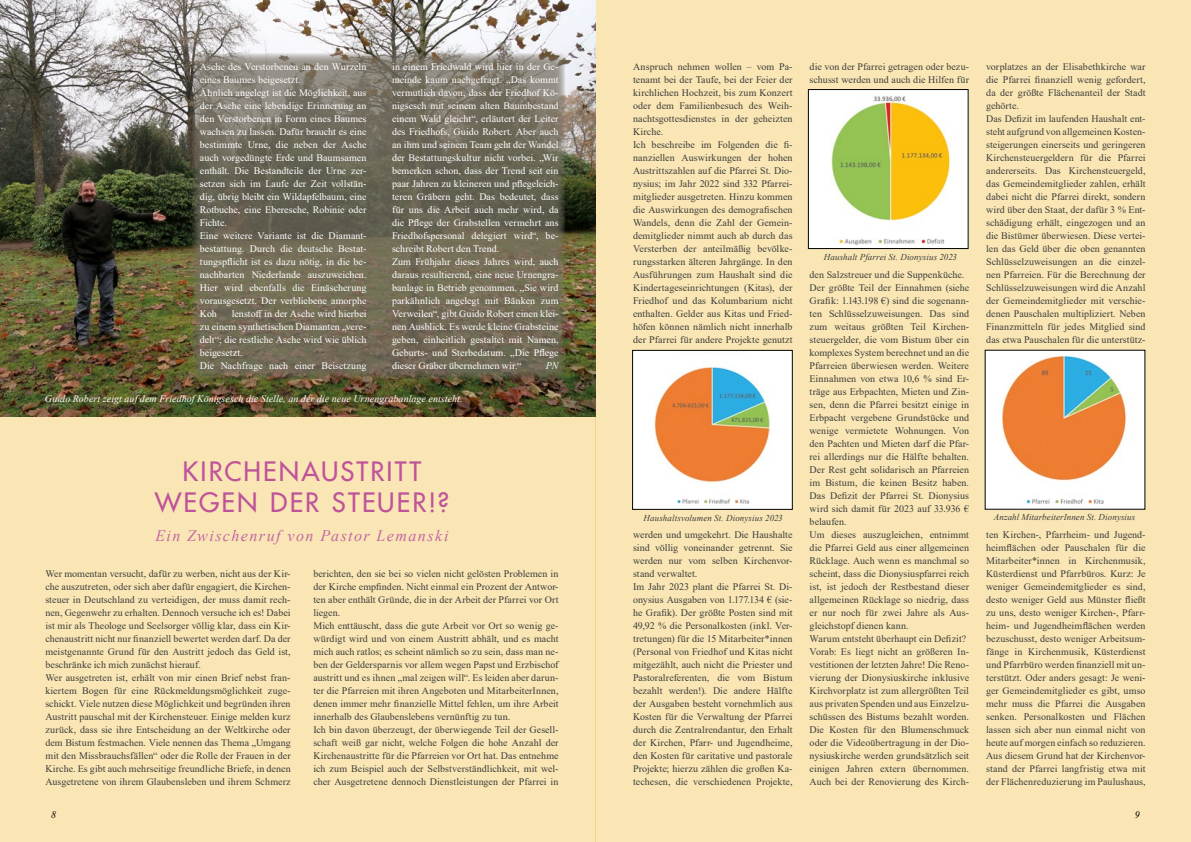
<style>
.page{position:relative;width:1191px;height:842px;background:#fff}
.page>*{position:absolute;margin:0;border:0;box-sizing:border-box;transform-origin:0 0}
.t1{font:500 26px/31.2px "Futura Std";letter-spacing:.08em;color:#bf539a;text-align:center}
.t2{font:italic 16px "Times New Roman";letter-spacing:.09em;color:#c467a5}
.t3{font:10px/13px "Times New Roman";letter-spacing:.005em;color:#3c3c3b}
.t4{font:10px/13px "Times New Roman";color:#fff}
.t5{font:italic 10px "Times New Roman";letter-spacing:.005em;color:#fff}
.t6{font:italic 10px "Times New Roman";color:#000}
.t7{font:italic 9px "Times New Roman";letter-spacing:.01em;color:#3c3c3b}
</style>
<div class="page">
<div style="left:0;top:417px;width:595px;height:425px;background:#f9e6b4"></div>
<div style="left:595px;top:0;width:596px;height:842px;background:#f9e6b4"></div>
<img style="left:0;top:0;width:595px;height:417px">
<svg style="left:193px;top:53px;width:372px;height:326px;background:#726c5b"></svg>
<img style="left:810px;top:91px;width:156px;height:156px">
<div style="left:808px;top:89px;width:160px;height:160px;border:1px solid #000"></div>
<img style="left:987px;top:352px;width:156px;height:155px">
<img style="left:634px;top:352px;width:156px;height:156px">
<div style="left:632px;top:350px;width:160px;height:160px;border:1px solid #000"></div>
<p class="t4" style="left:200px;top:60px;width:168px">Asche des Verstorbenen an den Wurzeln eines Baumes beigesetzt.<br>Ähnlich angelegt ist die Möglichkeit, aus der Asche eine lebendige Erinnerung an den Verstorbenen in Form eines Baumes wachsen zu lassen. Dafür braucht es eine bestimmte Urne, die neben der Asche auch vorgedüngte Erde und Baumsamen enthält. Die Bestandteile der Urne zer&shy;setzen sich im Laufe der Zeit vollstän&shy;dig, übrig bleibt ein Wildapfelbaum, eine Rotbuche, eine Eberesche, Robinie oder Fichte.<br>Eine weitere Variante ist die Diamant&shy;bestattung. Durch die deutsche Bestat&shy;tungspflicht ist es dazu nötig, in die be&shy;nachbarten Niederlande auszuweichen.<br>Hier wird ebenfalls die Einäscherung vorausgesetzt. Der verbliebene amorphe Koh</p>
<p class="t4" style="left:200px;top:307px;width:168px;text-indent:32px">lenstoff in der Asche wird hierbei zu einem synthetischen Diamanten „vere&shy;delt“; die restliche Asche wird wie üblich beigesetzt.<br>Die Nachfrage nach einer Beisetzung</p>
<p class="t4" style="left:392px;top:60px;width:168px">in einem Friedwald wird hier in der Ge&shy;meinde kaum nachgefragt. „Das kommt vermutlich davon, dass der Friedhof Kö&shy;nigsesch mit seinem alten Baumbestand einem Wald gleicht“, erläutert der Leiter des Friedhofs, Guido Robert. Aber auch an ihm und seinem Team geht der Wandel der Bestattungskultur nicht vorbei. „Wir bemerken schon, dass der Trend seit ein paar Jahren zu kleineren und pflegeleich&shy;teren Gräbern geht. Das bedeutet, dass für uns die Arbeit auch mehr wird, da die Pflege der Grabstellen vermehrt ans Friedhofspersonal delegiert wird“, be&shy;schreibt Robert den Trend.<br>Zum Frühjahr dieses Jahres wird, auch daraus resultierend, eine neue Urnengra&shy;banlage in Betrieb genommen. „Sie wird parkähnlich angelegt mit Bänken zum Verweilen“, gibt Guido Robert einen klei&shy;nen Ausblick. Es werde kleine Grabsteine geben, einheitlich gestaltet mit Namen, Geburts- und Sterbedatum. „Die Pflege dieser Gräber übernehmen wir.“</p>
<p class="t5" style="left:546px;top:358px;width:14px">PN</p>
<p class="t5" style="left:45px;top:392px;width:419px">Guido Robert zeigt auf dem Friedhof Königsesch die Stelle, an der die neue Urnengrabanlage entsteht.</p>
<h1 class="t1" style="left:155px;top:456px;width:296px">KIRCHENAUSTRITT<br>WEGEN DER STEUER!?</h1>
<h2 class="t2" style="left:155px;top:525px;width:294px">Ein Zwischenruf von Pastor Lemanski</h2>
<p class="t3" style="left:45px;top:567px;width:247px">Wer momentan versucht, dafür zu werben, nicht aus der Kir&shy;che auszutreten, oder sich aber dafür engagiert, die Kirchen&shy;steuer in Deutschland zu verteidigen, der muss damit rech&shy;nen, Gegenwehr zu erhalten. Dennoch versuche ich es! Dabei ist mir als Theologe und Seelsorger völlig klar, dass ein Kir&shy;chenaustritt nicht nur finanziell bewertet werden darf. Da der meistgenannte Grund für den Austritt jedoch das Geld ist, beschränke ich mich zunächst hierauf.<br>Wer ausgetreten ist, erhält von mir einen Brief nebst fran&shy;kiertem Bogen für eine Rückmeldungsmöglichkeit zuge&shy;schickt. Viele nutzen diese Möglichkeit und begründen ihren Austritt pauschal mit der Kirchensteuer. Einige melden kurz zurück, dass sie ihre Entscheidung an der Weltkirche oder dem Bistum festmachen. Viele nennen das Thema „Umgang mit den Missbrauchsfällen“ oder die Rolle der Frauen in der Kirche. Es gibt auch mehrseitige freundliche Briefe, in denen Ausgetretene von ihrem Glaubensleben und ihrem Schmerz</p>
<p class="t3" style="left:313px;top:567px;width:247px">berichten, den sie bei so vielen nicht gelösten Problemen in der Kirche empfinden. Nicht einmal ein Prozent der Antwor&shy;ten aber enthält Gründe, die in der Arbeit der Pfarrei vor Ort liegen.<br>Mich enttäuscht, dass die gute Arbeit vor Ort so wenig ge&shy;würdigt wird und von einem Austritt abhält, und es macht mich auch ratlos; es scheint nämlich so zu sein, dass man ne&shy;ben der Geldersparnis vor allem wegen Papst und Erzbischof austritt und es ihnen „mal zeigen will“. Es leiden aber darun&shy;ter die Pfarreien mit ihren Angeboten und MitarbeiterInnen, denen immer mehr finanzielle Mittel fehlen, um ihre Arbeit innerhalb des Glaubenslebens vernünftig zu tun.<br>Ich bin davon überzeugt, der überwiegende Teil der Gesell&shy;schaft weiß gar nicht, welche Folgen die hohe Anzahl der Kirchenaustritte für die Pfarreien vor Ort hat. Das entnehme ich zum Beispiel auch der Selbstverständlichkeit, mit wel-</p>
<p class="t3" style="left:313px;top:775px;width:247px">cher Ausgetretene dennoch Dienstleistungen der Pfarrei in</p>
<p class="t3" style="left:986px;top:60px;width:161px">vorplatzes an der Elisabethkirche war die Pfarrei finanziell wenig gefordert, da der größte Flächenanteil der Stadt gehörte.<br>Das Defizit im laufenden Haushalt ent&shy;steht aufgrund von allgemeinen Kosten&shy;steigerungen einerseits und geringeren Kirchensteuergeldern für die Pfarrei andererseits. Das Kirchensteuergeld, das Gemeindemitglieder zahlen, erhält dabei nicht die Pfarrei direkt, sondern wird über den Staat, der dafür 3 % Ent&shy;schädigung erhält, eingezogen und an die Bistümer überwiesen. Diese vertei&shy;len das Geld über die oben genannten Schlüsselzuweisungen an die einzel&shy;nen Pfarreien. Für die Berechnung der Schlüsselzuweisungen wird die Anzahl der Gemeindemitglieder mit verschie&shy;denen Pauschalen multipliziert. Neben Finanzmitteln für jedes Mitglied sind das etwa Pauschalen für die unterstütz-</p>
<p class="t3" style="left:633px;top:60px;width:161px">Anspruch nehmen wollen – vom Pa&shy;tenamt bei der Taufe, bei der Feier der kirchlichen Hochzeit, bis zum Konzert oder dem Familienbesuch des Weih&shy;nachtsgottesdienstes in der geheizten Kirche.<br>Ich beschreibe im Folgenden die fi&shy;nanziellen Auswirkungen der hohen Austrittszahlen auf die Pfarrei St. Dio&shy;nysius; im Jahr 2022 sind 332 Pfarrei&shy;mitglieder ausgetreten. Hinzu kommen die Auswirkungen des demografischen Wandels, denn die Zahl der Gemein&shy;demitglieder nimmt auch ab durch das Versterben der anteilmäßig bevölke&shy;rungsstarken älteren Jahrgänge. In den Ausführungen zum Haushalt sind die Kindertageseinrichtungen (Kitas), der Friedhof und das Kolumbarium nicht enthalten. Gelder aus Kitas und Fried&shy;höfen können nämlich nicht innerhalb der Pfarrei für andere Projekte genutzt</p>
<p class="t3" style="left:809px;top:60px;width:161px">die von der Pfarrei getragen oder bezu&shy;schusst werden und auch die Hilfen für</p>
<p class="t7" style="left:824px;top:251px;width:135px">Haushalt Pfarrei St. Dionysius 2023</p>
<p class="t3" style="left:809px;top:268px;width:161px">den Salzstreuer und die Suppenküche.<br>Der größte Teil der Einnahmen (siehe Grafik: 1.143.198 €) sind die sogenann&shy;ten Schlüsselzuweisungen. Das sind zum weitaus größten Teil Kirchen&shy;steuergelder, die vom Bistum über ein komplexes System berechnet und an die Pfarreien überwiesen werden. Weitere Einnahmen von etwa 10,6 % sind Er&shy;träge aus Erbpachten, Mieten und Zin&shy;sen, denn die Pfarrei besitzt einige in Erbpacht vergebene Grundstücke und wenige vermietete Wohnungen. Von den Pachten und Mieten darf die Pfar&shy;rei allerdings nur die Hälfte behalten.<br>Der Rest geht solidarisch an Pfarreien im Bistum, die keinen Besitz haben.<br>Das Defizit der Pfarrei St. Dionysius wird sich damit für 2023 auf 33.936 € belaufen.<br>Um dieses auszugleichen, entnimmt die Pfarrei Geld aus einer allgemeinen Rücklage. Auch wenn es manchmal so scheint, dass die Dionysiuspfarrei reich ist, ist jedoch der Restbestand dieser allgemeinen Rücklage so niedrig, dass er nur noch für zwei Jahre als Aus&shy;gleichstopf dienen kann.<br>Warum entsteht überhaupt ein Defizit?<br>Vorab: Es liegt nicht an größeren In&shy;vestitionen der letzten Jahre! Die Reno&shy;vierung der Dionysiuskirche inklusive Kirchvorplatz ist zum allergrößten Teil aus privaten Spenden und aus Einzelzu&shy;schüssen des Bistums bezahlt worden.<br>Die Kosten für den Blumenschmuck oder die Videoübertragung in der Dio&shy;nysiuskirche werden grundsätzlich seit einigen Jahren extern übernommen.<br>Auch bei der Renovierung des Kirch-</p>
<p class="t7" style="left:643px;top:512px;width:141px">Haushaltsvolumen St. Dionysius 2023</p>
<p class="t7" style="left:994px;top:511px;width:143px">Anzahl MitarbeiterInnen St. Dionysius</p>
<p class="t3" style="left:986px;top:528px;width:161px;text-align:justify">ten Kirchen-, Pfarrheim- und Jugend&shy;heimflächen oder Pauschalen für die Mitarbeiter*innen in Kirchenmusik, Küsterdienst und Pfarrbüros. Kurz: Je weniger Gemeindemitglieder es sind, desto weniger Geld aus Münster fließt zu uns, desto weniger Kirchen-, Pfarr&shy;heim- und Jugendheimflächen werden bezuschusst, desto weniger Arbeitsum&shy;fänge in Kirchenmusik, Küsterdienst und Pfarrbüro werden finanziell mit un&shy;terstützt. Oder anders gesagt: Je weni&shy;ger Gemeindemitglieder es gibt, umso mehr muss die Pfarrei die Ausgaben senken. Personalkosten und Flächen lassen sich aber nun einmal nicht von heute auf morgen einfach so reduzieren.<br>Aus diesem Grund hat der Kirchenvor&shy;stand der Pfarrei langfristig etwa mit der Flächenreduzierung im Paulushaus,</p>
<p class="t3" style="left:633px;top:528px;width:161px">werden und umgekehrt. Die Haushalte sind völlig voneinander getrennt. Sie werden nur vom selben Kirchenvor&shy;stand verwaltet.<br>Im Jahr 2023 plant die Pfarrei St. Di&shy;onysius Ausgaben von 1.177.134 € (sie&shy;he Grafik). Der größte Posten sind mit 49,92 % die Personalkosten (inkl. Ver&shy;tretungen) für die 15 Mitarbeiter*innen (Personal von Friedhof und Kitas nicht mitgezählt, auch nicht die Priester und Pastoralreferenten, die vom Bistum bezahlt werden!). Die andere Hälfte der Ausgaben besteht vornehmlich aus Kosten für die Verwaltung der Pfarrei durch die Zentralrendantur, den Erhalt der Kirchen, Pfarr- und Jugendheime, den Kosten für caritative und pastorale Projekte; hierzu zählen die großen Ka&shy;techesen, die verschiedenen Projekte,</p>
<p class="t6" style="left:51px;top:807px;width:6px">8</p>
<p class="t6" style="left:1135px;top:807px;width:6px">9</p>
</div>
